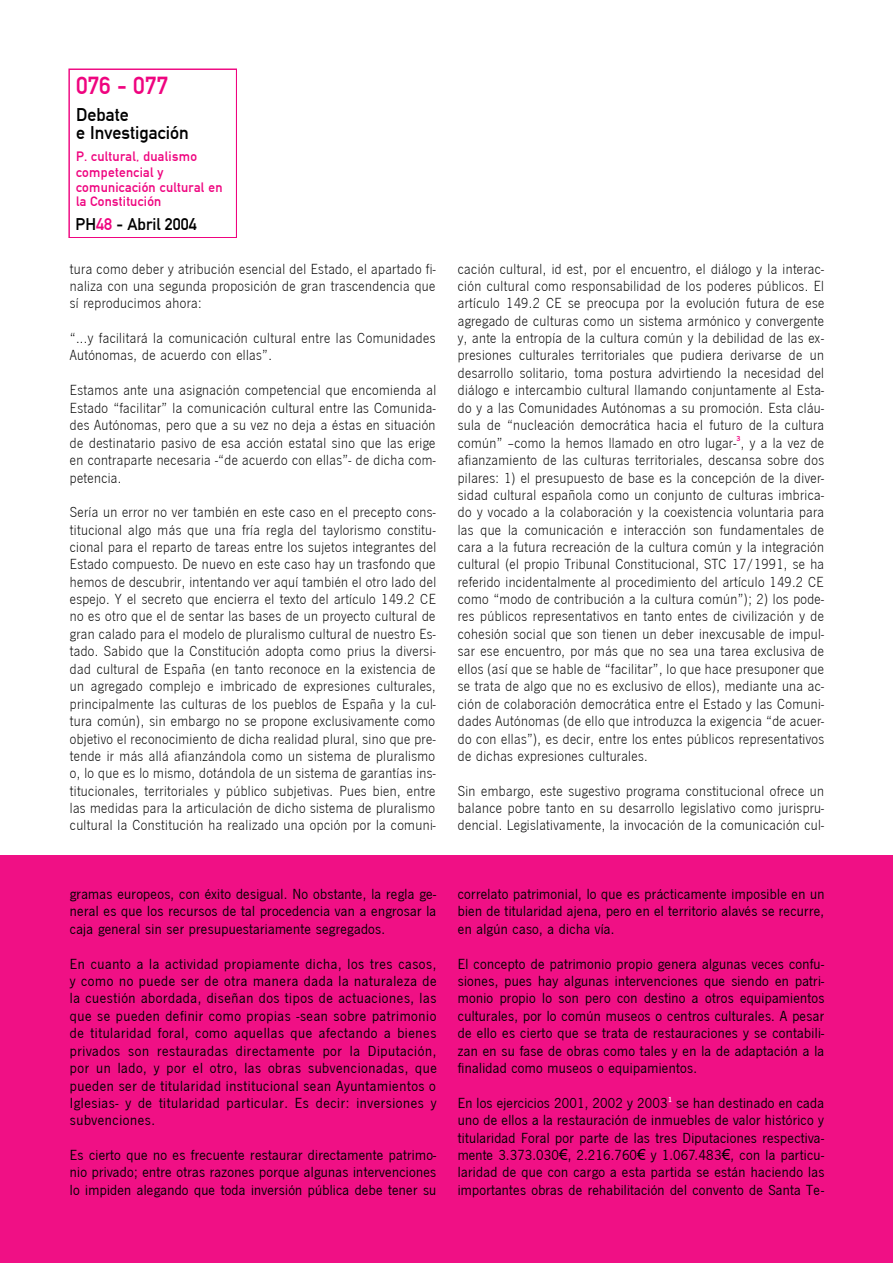
<style>
.page{position:relative;width:893px;height:1263px;background:#fff}
.page>*{position:absolute;margin:0;border:0;box-sizing:border-box;transform-origin:0 0}
.t1{font:24.15px "DIN Mittelschrift";letter-spacing:-.005em;color:#ef047f}
.t2{font:18px/18px "DIN Mittelschrift";color:#000}
.t3{font:16.5px "DIN Mittelschrift";color:#000}
.t4{font:15.15px/17.4px "News Got T Lig";letter-spacing:.025em;color:#000;text-align:justify}
.t5{font:15.15px/17.4px "News Got T";letter-spacing:.02em;color:#000;text-align:justify}
.t6{font:13.35px/15px "DIN Mittelschrift";letter-spacing:.02em;color:#ef047f}
.s1{color:#ef047f}
</style>
<div class="page">
<div style="left:0;top:855px;width:892px;height:408px;background:#f01085"></div>
<svg style="left:68px;top:69px;width:169px;height:169px"></svg>
<h1 class="t1" style="left:76px;top:72px;width:93px">076 - 077</h1>
<p class="t2" style="left:76px;top:106px;width:114px">Debate<br>e Investigación</p>
<p class="t6" style="left:76px;top:149px;width:148px">P. cultural, dualismo competencial y comunicación cultural en la Constitución</p>
<p class="t3" style="left:76px;top:215px;width:122px">PH<span class="s1">48</span> - Abril 2004</p>
<p class="t4" style="left:70px;top:260px;width:367px">tura como deber y atribución esencial del Estado, el apartado fi&shy;naliza con una segunda proposición de gran trascendencia que sí reproducimos ahora:</p>
<p class="t4" style="left:70px;top:329px;width:367px">“...y facilitará la comunicación cultural entre las Comunidades<br>Autónomas, de acuerdo con ellas”.</p>
<p class="t4" style="left:70px;top:381px;width:368px">Estamos ante una asignación competencial que encomienda al Estado “facilitar” la comunicación cultural entre las Comunida&shy;des Autónomas, pero que a su vez no deja a éstas en situación de destinatario pasivo de esa acción estatal sino que las erige en contraparte necesaria -“de acuerdo con ellas”- de dicha com&shy;petencia.</p>
<p class="t4" style="left:70px;top:503px;width:368px">Sería un error no ver también en este caso en el precepto cons&shy;titucional algo más que una fría regla del taylorismo constitu&shy;cional para el reparto de tareas entre los sujetos integrantes del Estado compuesto. De nuevo en este caso hay un trasfondo que hemos de descubrir, intentando ver aquí también el otro lado del espejo. Y el secreto que encierra el texto del artículo 149.2 CE no es otro que el de sentar las bases de un proyecto cultural de gran calado para el modelo de pluralismo cultural de nuestro Es&shy;tado. Sabido que la Constitución adopta como prius la diversi&shy;dad cultural de España (en tanto reconoce en la existencia de un agregado complejo e imbricado de expresiones culturales, principalmente las culturas de los pueblos de España y la cul&shy;tura común), sin embargo no se propone exclusivamente como objetivo el reconocimiento de dicha realidad plural, sino que pre&shy;tende ir más allá afianzándola como un sistema de pluralismo o, lo que es lo mismo, dotándola de un sistema de garantías ins&shy;titucionales, territoriales y público subjetivas. Pues bien, entre las medidas para la articulación de dicho sistema de pluralismo cultural la Constitución ha realizado una opción por la comuni-</p>
<p class="t4" style="left:458px;top:260px;width:368px">cación cultural, id est, por el encuentro, el diálogo y la interac&shy;ción cultural como responsabilidad de los poderes públicos. El artículo 149.2 CE se preocupa por la evolución futura de ese agregado de culturas como un sistema armónico y convergente y, ante la entropía de la cultura común y la debilidad de las ex&shy;presiones culturales territoriales que pudiera derivarse de un desarrollo solitario, toma postura advirtiendo la necesidad del diálogo e intercambio cultural llamando conjuntamente al Esta&shy;do y a las Comunidades Autónomas a su promoción. Esta cláu&shy;sula de “nucleación democrática hacia el futuro de la cultura común” –como la hemos llamado en otro lugar-<sup>3</sup>, y a la vez de afianzamiento de las culturas territoriales, descansa sobre dos pilares: 1) el presupuesto de base es la concepción de la diver&shy;sidad cultural española como un conjunto de culturas imbrica&shy;do y vocado a la colaboración y la coexistencia voluntaria para las que la comunicación e interacción son fundamentales de cara a la futura recreación de la cultura común y la integración cultural (el propio Tribunal Constitucional, STC 17/1991, se ha referido incidentalmente al procedimiento del artículo 149.2 CE como “modo de contribución a la cultura común”); 2) los pode&shy;res públicos representativos en tanto entes de civilización y de cohesión social que son tienen un deber inexcusable de impul&shy;sar ese encuentro, por más que no sea una tarea exclusiva de ellos (así que se hable de “facilitar”, lo que hace presuponer que se trata de algo que no es exclusivo de ellos), mediante una ac&shy;ción de colaboración democrática entre el Estado y las Comuni&shy;dades Autónomas (de ello que introduzca la exigencia “de acuer&shy;do con ellas”), es decir, entre los entes públicos representativos de dichas expresiones culturales.</p>
<p class="t4" style="left:458px;top:782px;width:368px">Sin embargo, este sugestivo programa constitucional ofrece un balance pobre tanto en su desarrollo legislativo como jurispru&shy;dencial. Legislativamente, la invocación de la comunicación cul-</p>
<p class="t5" style="left:70px;top:885px;width:368px">gramas europeos, con éxito desigual. No obstante, la regla ge&shy;neral es que los recursos de tal procedencia van a engrosar la caja general sin ser presupuestariamente segregados.</p>
<p class="t5" style="left:70px;top:954px;width:368px">En cuanto a la actividad propiamente dicha, los tres casos, y como no puede ser de otra manera dada la naturaleza de la cuestión abordada, diseñan dos tipos de actuaciones, las que se pueden definir como propias -sean sobre patrimonio de titularidad foral, como aquellas que afectando a bienes privados son restauradas directamente por la Diputación, por un lado, y por el otro, las obras subvencionadas, que pueden ser de titularidad institucional sean Ayuntamientos o Iglesias- y de titularidad particular. Es decir: inversiones y subvenciones.</p>
<p class="t5" style="left:70px;top:1146px;width:368px">Es cierto que no es frecuente restaurar directamente patrimo&shy;nio privado; entre otras razones porque algunas intervenciones lo impiden alegando que toda inversión pública debe tener su</p>
<p class="t5" style="left:458px;top:885px;width:368px">correlato patrimonial, lo que es prácticamente imposible en un bien de titularidad ajena, pero en el territorio alavés se recurre, en algún caso, a dicha vía.</p>
<p class="t5" style="left:458px;top:954px;width:368px">El concepto de patrimonio propio genera algunas veces confu&shy;siones, pues hay algunas intervenciones que siendo en patri&shy;monio propio lo son pero con destino a otros equipamientos culturales, por lo común museos o centros culturales. A pesar de ello es cierto que se trata de restauraciones y se contabili&shy;zan en su fase de obras como tales y en la de adaptación a la finalidad como museos o equipamientos.</p>
<p class="t5" style="left:458px;top:1094px;width:368px">En los ejercicios 2001, 2002 y 2003<sup>1</sup> se han destinado en cada uno de ellos a la restauración de inmuebles de valor histórico y titularidad Foral por parte de las tres Diputaciones respectiva&shy;mente 3.373.030€, 2.216.760€ y 1.067.483€, con la particu&shy;laridad de que con cargo a esta partida se están haciendo las importantes obras de rehabilitación del convento de Santa Te-</p>
</div>
